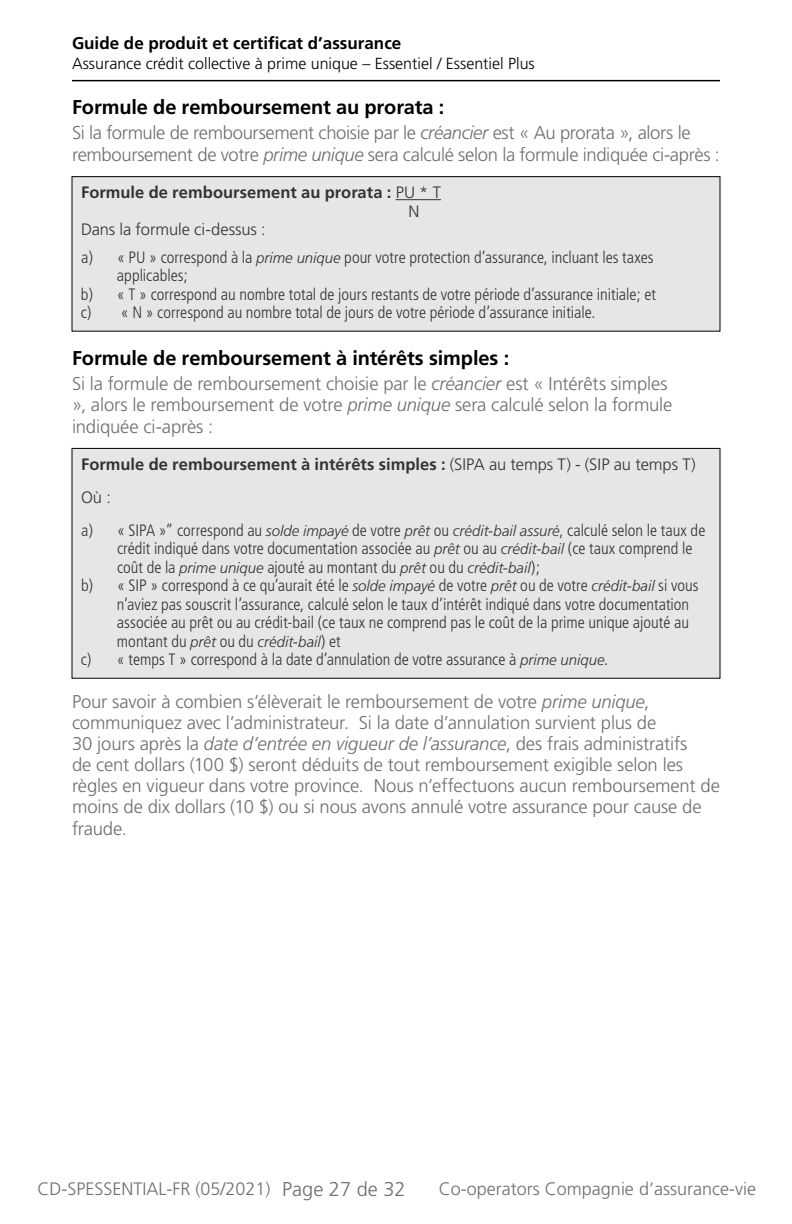
<style>
.page{position:relative;width:792px;height:1224px;background:#fff}
.page>*{position:absolute;margin:0;border:0;box-sizing:border-box;transform-origin:0 0}
.H4_Subhead{font:700 20px "Frutiger LT Std";letter-spacing:-.005em;color:#000}
.t1{font:300 20px "Frutiger LT Std";color:#6d6e71}
.Body{font:300 18.4px/21px "Frutiger LT Std";letter-spacing:-.01em;color:#6d6e71}
.t2{font:300 18px "Frutiger LT Std";color:#6d6e71}
.t3{font:700 17px "Frutiger LT Std";color:#000}
.t4{font:300 condensed 16.4px/18.4px "Frutiger";color:#333}
.t5{font:700 16.4px "Frutiger LT Std";letter-spacing:.005em;color:#333}
.note_not_italic{font:300 16.4px "Frutiger LT Std";letter-spacing:-.005em;color:#333}
.t6{font:300 16px "Frutiger LT Std";color:#000}
.s1{font-style:italic}
.s2{font-weight:300}
.s3{font-style:italic;font-stretch:normal;font-size:15px}
</style>
<div class="page">
<hr style="left:73px;top:80px;width:646px;height:1px;background:#000">
<div style="left:72px;top:177px;width:648px;height:154px;background:#e6e6e6"></div>
<div style="left:72px;top:176px;width:648px;height:155px;border:1px solid #000"></div>
<hr style="left:396px;top:199px;width:45px;height:1px;background:#333">
<div style="left:72px;top:448px;width:648px;height:230px;background:#e6e6e6"></div>
<div style="left:72px;top:448px;width:648px;height:230px;border:1px solid #000"></div>
<p class="t3" style="left:72px;top:33px;width:331px">Guide de produit et certificat d’assurance</p>
<p class="t6" style="left:72px;top:54px;width:464px">Assurance crédit collective à prime unique – Essentiel / Essentiel Plus</p>
<h4 class="H4_Subhead" style="left:72px;top:95px;width:374px">Formule de remboursement au prorata :</h4>
<p class="Body" style="left:72px;top:123px;width:649px">Si la formule de remboursement choisie par le <span class="s1">créancier</span> est « Au prorata », alors le remboursement de votre <span class="s1">prime unique</span> sera calculé selon la formule indiquée ci-après :</p>
<p class="t5" style="left:81px;top:183px;width:361px">Formule de remboursement au prorata : <span class="s2">PU * T</span></p>
<p class="note_not_italic" style="left:409px;top:202px;width:13px">N</p>
<p class="note_not_italic" style="left:81px;top:220px;width:186px">Dans la formule ci-dessus :</p>
<p class="t4" style="left:117px;top:248px;width:538px;text-indent:-36px">a) « PU » correspond à la <span class="s3">prime unique</span> pour votre protection d’assurance, incluant les taxes applicables;</p>
<p class="t4" style="left:81px;top:285px;width:577px">b) « T » correspond au nombre total de jours restants de votre période d’assurance initiale; et</p>
<p class="t4" style="left:81px;top:303px;width:516px">c) « N » correspond au nombre total de jours de votre période d’assurance initiale.</p>
<h4 class="H4_Subhead" style="left:72px;top:346px;width:439px">Formule de remboursement à intérêts simples :</h4>
<p class="Body" style="left:72px;top:373px;width:602px">Si la formule de remboursement choisie par le <span class="s1">créancier</span> est « Intérêts simples », alors le remboursement de votre <span class="s1">prime unique</span> sera calculé selon la formule indiquée ci-après :</p>
<p class="t5" style="left:81px;top:454px;width:616px">Formule de remboursement à intérêts simples : <span class="s2">(SIPA au temps T) - (SIP au temps T)</span></p>
<p class="note_not_italic" style="left:81px;top:488px;width:31px">Où :</p>
<p class="t4" style="left:117px;top:521px;width:590px;text-indent:-36px">a) « SIPA »” correspond au <span class="s3">solde impayé</span> de votre <span class="s3">prêt</span> ou <span class="s3">crédit-bail assuré</span>, calculé selon le taux de crédit indiqué dans votre documentation associée au <span class="s3">prêt</span> ou au <span class="s3">crédit-bail</span> (ce taux comprend le coût de la <span class="s3">prime unique</span> ajouté au montant du <span class="s3">prêt</span> ou du <span class="s3">crédit-bail</span>);</p>
<p class="t4" style="left:117px;top:576px;width:583px;text-indent:-36px">b) « SIP » correspond à ce qu’aurait été le <span class="s3">solde impayé</span> de votre <span class="s3">prêt</span> ou de votre <span class="s3">crédit-bail</span> si vous n’aviez pas souscrit l’assurance, calculé selon le taux d’intérêt indiqué dans votre documentation associée au prêt ou au crédit-bail (ce taux ne comprend pas le coût de la prime unique ajouté au montant du <span class="s3">prêt</span> ou du <span class="s3">crédit-bail</span>) et</p>
<p class="t4" style="left:81px;top:650px;width:529px">c) « temps T » correspond à la date d’annulation de votre assurance à <span class="s3">prime unique</span>.</p>
<p class="Body" style="left:72px;top:692px;width:650px">Pour savoir à combien s’élèverait le remboursement de votre <span class="s1">prime unique</span>, communiquez avec l’administrateur. Si la date d’annulation survient plus de<br>30 jours après la <span class="s1">date d’entrée en vigueur de l’assurance</span>, des frais administratifs<br>de cent dollars (100 $) seront déduits de tout remboursement exigible selon les règles en vigueur dans votre province. Nous n’effectuons aucun remboursement de moins de dix dollars (10 $) ou si nous avons annulé votre assurance pour cause de fraude.</p>
<p class="t1" style="left:282px;top:1178px;width:125px">Page 27 de 32</p>
<p class="t2" style="left:37px;top:1179px;width:235px">CD-SPESSENTIAL-FR (05/2021)</p>
<p class="t2" style="left:439px;top:1179px;width:319px">Co-operators Compagnie d’assurance-vie</p>
</div>
